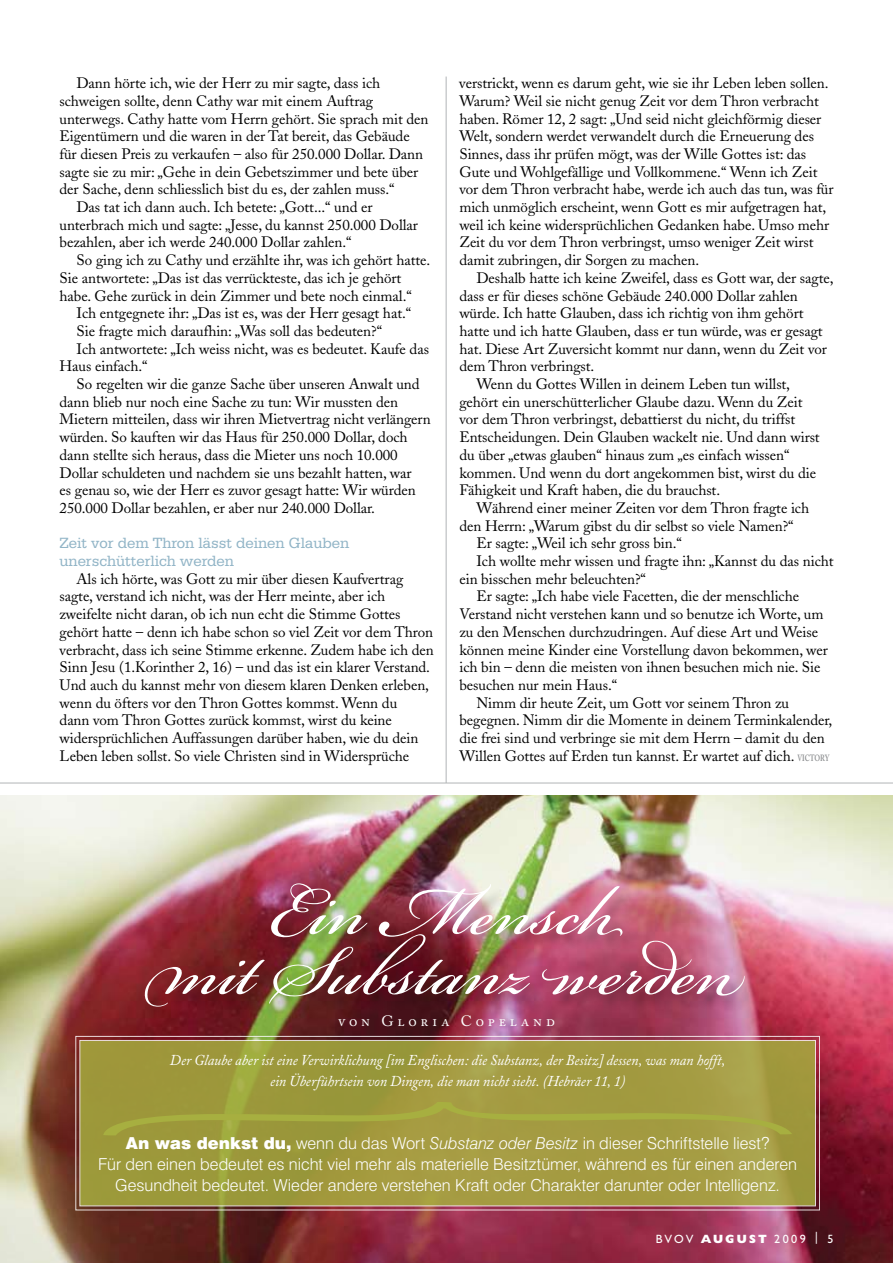
<style>
.page{position:relative;width:893px;height:1263px;background:#fff}
.page>*{position:absolute;margin:0;border:0;box-sizing:border-box;transform-origin:0 0}
.t1{font:108px "Bickham Script Pro";color:#fff}
.t2{font:300 16.5px/21px "Swiss 721 BT";color:#fff;text-align:center}
.t3{font:15.75px/17.7px "Serifa BT";letter-spacing:-.005em;color:#92b5c7}
.t4{font:15px/17.7px "Adobe Caslon";letter-spacing:-.005em;color:#000}
.t5{font:italic 15px/21px "Adobe Caslon";letter-spacing:-.005em;color:#fff;text-align:center;scale:.95 1}
.t6{font:15px "Adobe Caslon Pro";letter-spacing:.26em;color:#fff}
.t7{font:12px "Humanist 521 BT";letter-spacing:.18em;color:#fff}
.s1{font-weight:600;font-size:9px;color:#8a8c8e}
.s2{font-weight:900}
.s3{font-style:italic}
.s4{font-weight:800}
</style>
<div class="page">
<img style="left:0;top:795px;width:893px;height:468px">
<hr style="left:446px;top:77px;width:1px;height:706px;background:#b1b4b6">
<img style="left:75px;top:1036px;width:745px;height:174px">
<svg style="left:79px;top:1040px;width:737px;height:166px;background:#a29b41"></svg>
<svg style="left:103px;top:1102px;width:689px;height:33px;background:#a19e3f"></svg>
<hr style="left:0;top:783px;width:893px;height:1px;background:#b1b4b6">
<div style="left:143px;top:883px;width:619px;height:141px;background:#000;opacity:.25"></div>
<p class="t4" style="left:77px;top:74px;width:305px">Dann hörte ich, wie der Herr zu mir sagte, dass ich</p>
<p class="t4" style="left:60px;top:92px;width:315px">schweigen sollte, denn Cathy war mit einem Auftrag</p>
<p class="t4" style="left:60px;top:110px;width:371px">unterwegs. Cathy hatte vom Herrn gehört. Sie sprach mit den</p>
<p class="t4" style="left:60px;top:127px;width:352px">Eigentümern und die waren in der Tat bereit, das Gebäude</p>
<p class="t4" style="left:60px;top:145px;width:365px">für diesen Preis zu verkaufen – also für 250.000 Dollar. Dann</p>
<p class="t4" style="left:60px;top:163px;width:360px">sagte sie zu mir: „Gehe in dein Gebetszimmer und bete über</p>
<p class="t4" style="left:60px;top:181px;width:337px">der Sache, denn schliesslich bist du es, der zahlen muss.“</p>
<p class="t4" style="left:77px;top:198px;width:298px">Das tat ich dann auch. Ich betete: „Gott...“ und er</p>
<p class="t4" style="left:60px;top:216px;width:360px">unterbrach mich und sagte: „Jesse, du kannst 250.000 Dollar</p>
<p class="t4" style="left:60px;top:234px;width:293px">bezahlen, aber ich werde 240.000 Dollar zahlen.“</p>
<p class="t4" style="left:77px;top:251px;width:355px">So ging ich zu Cathy und erzählte ihr, was ich gehört hatte.</p>
<p class="t4" style="left:60px;top:269px;width:343px">Sie antwortete: „Das ist das verrückteste, das ich je gehört</p>
<p class="t4" style="left:60px;top:287px;width:354px">habe. Gehe zurück in dein Zimmer und bete noch einmal.“</p>
<p class="t4" style="left:77px;top:304px;width:336px">Ich entgegnete ihr: „Das ist es, was der Herr gesagt hat.“</p>
<p class="t4" style="left:77px;top:322px;width:307px">Sie fragte mich daraufhin: „Was soll das bedeuten?“</p>
<p class="t4" style="left:77px;top:340px;width:354px">Ich antwortete: „Ich weiss nicht, was es bedeutet. Kaufe das</p>
<p class="t4" style="left:60px;top:358px;width:89px">Haus einfach.“</p>
<p class="t4" style="left:77px;top:375px;width:345px">So regelten wir die ganze Sache über unseren Anwalt und</p>
<p class="t4" style="left:60px;top:393px;width:340px">dann blieb nur noch eine Sache zu tun: Wir mussten den</p>
<p class="t4" style="left:60px;top:411px;width:373px">Mietern mitteilen, dass wir ihren Mietvertrag nicht verlängern</p>
<p class="t4" style="left:60px;top:428px;width:350px">würden. So kauften wir das Haus für 250.000 Dollar, doch</p>
<p class="t4" style="left:60px;top:446px;width:340px">dann stellte sich heraus, dass die Mieter uns noch 10.000</p>
<p class="t4" style="left:60px;top:464px;width:353px">Dollar schuldeten und nachdem sie uns bezahlt hatten, war</p>
<p class="t4" style="left:60px;top:481px;width:358px">es genau so, wie der Herr es zuvor gesagt hatte: Wir würden</p>
<p class="t4" style="left:60px;top:499px;width:317px">250.000 Dollar bezahlen, er aber nur 240.000 Dollar.</p>
<p class="t3" style="left:60px;top:534px;width:291px">Zeit vor dem Thron lässt deinen Glauben unerschütterlich werden</p>
<p class="t4" style="left:60px;top:570px;width:376px;text-indent:17px">Als ich hörte, was Gott zu mir über diesen Kaufvertrag sagte, verstand ich nicht, was der Herr meinte, aber ich zweifelte nicht daran, ob ich nun echt die Stimme Gottes gehört hatte – denn ich habe schon so viel Zeit vor dem Thron verbracht, dass ich seine Stimme erkenne. Zudem habe ich den Sinn Jesu (1.Korinther 2, 16) – und das ist ein klarer Verstand.<br>Und auch du kannst mehr von diesem klaren Denken erleben, wenn du öfters vor den Thron Gottes kommst. Wenn du<br>dann vom Thron Gottes zurück kommst, wirst du keine widersprüchlichen Auffassungen darüber haben, wie du dein Leben leben sollst. So viele Christen sind in Widersprüche</p>
<p class="t4" style="left:459px;top:74px;width:376px">verstrickt, wenn es darum geht, wie sie ihr Leben leben sollen.<br>Warum? Weil sie nicht genug Zeit vor dem Thron verbracht haben. Römer 12, 2 sagt: „Und seid nicht gleichförmig dieser Welt, sondern werdet verwandelt durch die Erneuerung des Sinnes, dass ihr prüfen mögt, was der Wille Gottes ist: das Gute und Wohlgefällige und Vollkommene.“ Wenn ich Zeit vor dem Thron verbracht habe, werde ich auch das tun, was für mich unmöglich erscheint, wenn Gott es mir aufgetragen hat, weil ich keine widersprüchlichen Gedanken habe. Umso mehr Zeit du vor dem Thron verbringst, umso weniger Zeit wirst damit zubringen, dir Sorgen zu machen.</p>
<p class="t4" style="left:476px;top:269px;width:359px">Deshalb hatte ich keine Zweifel, dass es Gott war, der sagte,</p>
<p class="t4" style="left:459px;top:287px;width:340px">dass er für dieses schöne Gebäude 240.000 Dollar zahlen</p>
<p class="t4" style="left:459px;top:304px;width:346px">würde. Ich hatte Glauben, dass ich richtig von ihm gehört</p>
<p class="t4" style="left:459px;top:322px;width:365px">hatte und ich hatte Glauben, dass er tun würde, was er gesagt</p>
<p class="t4" style="left:459px;top:340px;width:369px">hat. Diese Art Zuversicht kommt nur dann, wenn du Zeit vor</p>
<p class="t4" style="left:459px;top:358px;width:136px">dem Thron verbringst.</p>
<p class="t4" style="left:476px;top:375px;width:315px">Wenn du Gottes Willen in deinem Leben tun willst,</p>
<p class="t4" style="left:459px;top:393px;width:345px">gehört ein unerschütterlicher Glaube dazu. Wenn du Zeit</p>
<p class="t4" style="left:459px;top:411px;width:337px">vor dem Thron verbringst, debattierst du nicht, du triffst</p>
<p class="t4" style="left:459px;top:428px;width:362px">Entscheidungen. Dein Glauben wackelt nie. Und dann wirst</p>
<p class="t4" style="left:459px;top:446px;width:332px">du über „etwas glauben“ hinaus zum „es einfach wissen“</p>
<p class="t4" style="left:459px;top:464px;width:358px">kommen. Und wenn du dort angekommen bist, wirst du die</p>
<p class="t4" style="left:459px;top:481px;width:262px">Fähigkeit und Kraft haben, die du brauchst.</p>
<p class="t4" style="left:476px;top:499px;width:334px">Während einer meiner Zeiten vor dem Thron fragte ich</p>
<p class="t4" style="left:459px;top:517px;width:336px">den Herrn: „Warum gibst du dir selbst so viele Namen?“</p>
<p class="t4" style="left:476px;top:535px;width:207px">Er sagte: „Weil ich sehr gross bin.“</p>
<p class="t4" style="left:476px;top:552px;width:359px">Ich wollte mehr wissen und fragte ihn: „Kannst du das nicht</p>
<p class="t4" style="left:459px;top:570px;width:188px">ein bisschen mehr beleuchten?“</p>
<p class="t4" style="left:476px;top:588px;width:324px">Er sagte: „Ich habe viele Facetten, die der menschliche</p>
<p class="t4" style="left:459px;top:605px;width:366px">Verstand nicht verstehen kann und so benutze ich Worte, um</p>
<p class="t4" style="left:459px;top:623px;width:360px">zu den Menschen durchzudringen. Auf diese Art und Weise</p>
<p class="t4" style="left:459px;top:641px;width:370px">können meine Kinder eine Vorstellung davon bekommen, wer</p>
<p class="t4" style="left:459px;top:658px;width:363px">ich bin – denn die meisten von ihnen besuchen mich nie. Sie</p>
<p class="t4" style="left:459px;top:676px;width:159px">besuchen nur mein Haus.“</p>
<p class="t4" style="left:476px;top:694px;width:314px">Nimm dir heute Zeit, um Gott vor seinem Thron zu</p>
<p class="t4" style="left:459px;top:712px;width:374px">begegnen. Nimm dir die Momente in deinem Terminkalender,</p>
<p class="t4" style="left:459px;top:729px;width:367px">die frei sind und verbringe sie mit dem Herrn – damit du den</p>
<p class="t4" style="left:459px;top:747px;width:372px">Willen Gottes auf Erden tun kannst. Er wartet auf dich. <span class="s1">VICTORY</span></p>
<h1 class="t1" style="left:268px;top:833px;width:358px">Ein Mensch</h1>
<h1 class="t1" style="left:149px;top:893px;width:597px">mit Substanz werden</h1>
<p class="t6" style="left:338px;top:1012px;width:218px">von Gloria Copeland</p>
<p class="t5" style="left:170px;top:1050px;width:586px">Der Glaube aber ist eine Verwirklichung [im Englischen: die Substanz, der Besitz] dessen, was man hofft, ein Überführtsein von Dingen, die man nicht sieht. (Hebräer 11, 1)</p>
<p class="t2" style="left:98px;top:1132px;width:700px"><span class="s2">An was denkst du,</span> wenn du das Wort <span class="s3">Substanz oder Besitz</span> in dieser Schriftstelle liest?<br>Für den einen bedeutet es nicht viel mehr als materielle Besitztümer, während es für einen anderen<br>Gesundheit bedeutet. Wieder andere verstehen Kraft oder Charakter darunter oder Intelligenz.</p>
<p class="t7" style="left:656px;top:1231px;width:165px">BVOV <span class="s4">AUGUST</span> 2009 |</p>
</div>
